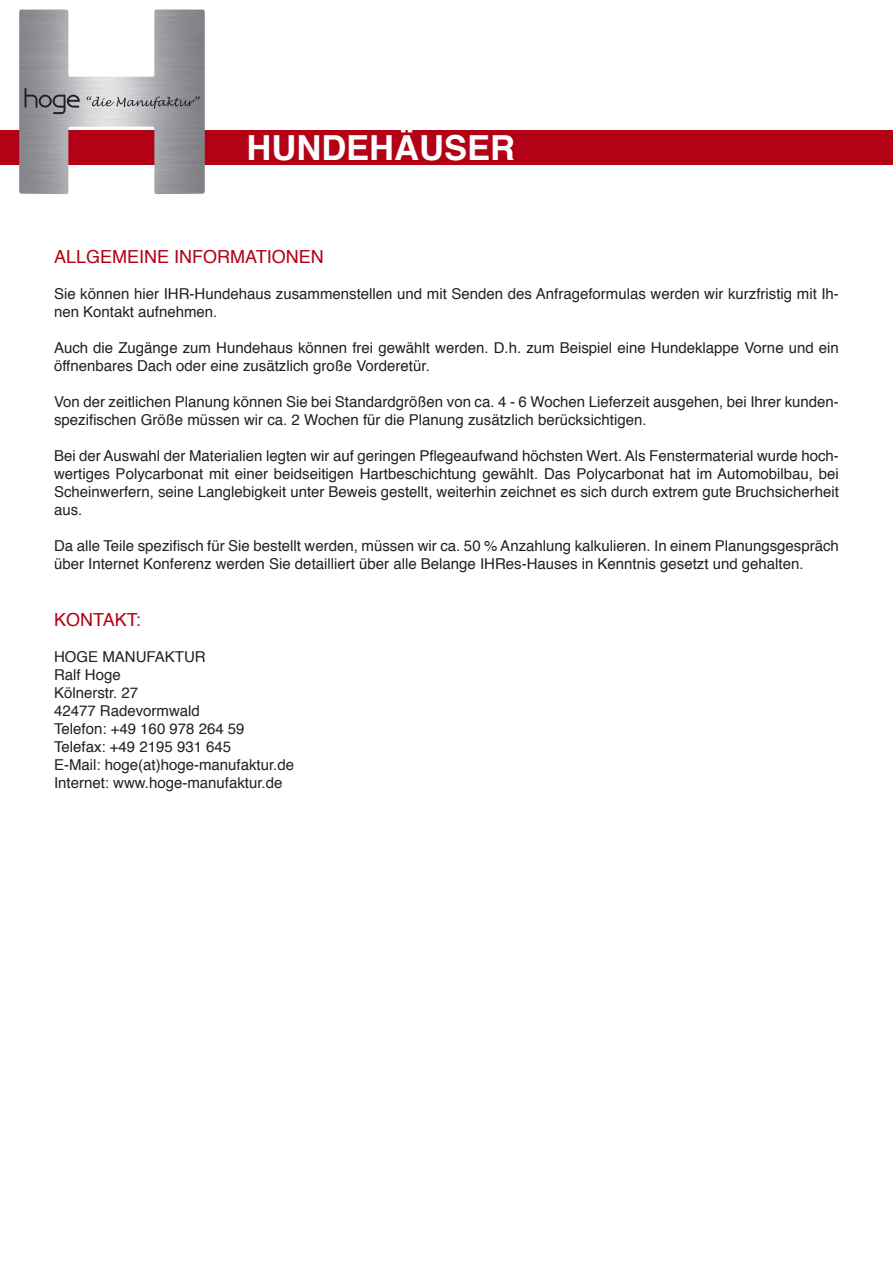
<style>
.page{position:relative;width:893px;height:1263px;background:#fff}
.page>*{position:absolute;margin:0;border:0;box-sizing:border-box;transform-origin:0 0}
.t1{font:700 34.5px "Helvetica";color:#fff}
.t2{font:18px "Helvetica";color:#b30215}
.t3{font:15px/18px "Helvetica";color:#212125}
</style>
<div class="page">
<div style="left:0;top:130px;width:893px;height:35px;background:#b30215"></div>
<img style="left:19px;top:9px;width:186px;height:185px">
<svg style="left:25px;top:88px;width:55px;height:26px"></svg>
<svg style="left:87px;top:97px;width:113px;height:12px"></svg>
<p class="t1" style="left:247px;top:117px;width:270px">HUNDEHÄUSER</p>
<p class="t2" style="left:54px;top:241px;width:271px">ALLGEMEINE INFORMATIONEN</p>
<p class="t3" style="left:54px;top:284px;width:786px">Sie können hier IHR-Hundehaus zusammenstellen und mit Senden des Anfrageformulas werden wir kurzfristig mit Ih&shy;nen Kontakt aufnehmen.</p>
<p class="t3" style="left:54px;top:338px;width:786px">Auch die Zugänge zum Hundehaus können frei gewählt werden. D.h. zum Beispiel eine Hundeklappe Vorne und ein öffnenbares Dach oder eine zusätzlich große Vorderetür.</p>
<p class="t3" style="left:54px;top:392px;width:786px">Von der zeitlichen Planung können Sie bei Standardgrößen von ca. 4 - 6 Wochen Lieferzeit ausgehen, bei Ihrer kunden&shy;spezifischen Größe müssen wir ca. 2 Wochen für die Planung zusätzlich berücksichtigen.</p>
<p class="t3" style="left:54px;top:446px;width:786px;text-align:justify">Bei der Auswahl der Materialien legten wir auf geringen Pflegeaufwand höchsten Wert. Als Fenstermaterial wurde hoch&shy;wertiges Polycarbonat mit einer beidseitigen Hartbeschichtung gewählt. Das Polycarbonat hat im Automobilbau, bei Scheinwerfern, seine Langlebigkeit unter Beweis gestellt, weiterhin zeichnet es sich durch extrem gute Bruchsicherheit aus.</p>
<p class="t3" style="left:54px;top:536px;width:786px">Da alle Teile spezifisch für Sie bestellt werden, müssen wir ca. 50 % Anzahlung kalkulieren. In einem Planungsgespräch über Internet Konferenz werden Sie detailliert über alle Belange IHRes-Hauses in Kenntnis gesetzt und gehalten.</p>
<p class="t2" style="left:54px;top:604px;width:88px">KONTAKT:</p>
<p class="t3" style="left:54px;top:647px;width:153px">HOGE MANUFAKTUR</p>
<p class="t3" style="left:54px;top:665px;width:68px">Ralf Hoge</p>
<p class="t3" style="left:54px;top:683px;width:86px">Kölnerstr. 27</p>
<p class="t3" style="left:54px;top:701px;width:147px">42477 Radevormwald</p>
<p class="t3" style="left:54px;top:719px;width:192px">Telefon: +49 160 978 264 59</p>
<p class="t3" style="left:54px;top:737px;width:179px">Telefax: +49 2195 931 645</p>
<p class="t3" style="left:54px;top:755px;width:242px">E-Mail: hoge(at)hoge-manufaktur.de</p>
<p class="t3" style="left:54px;top:773px;width:230px">Internet: www.hoge-manufaktur.de</p>
</div>
